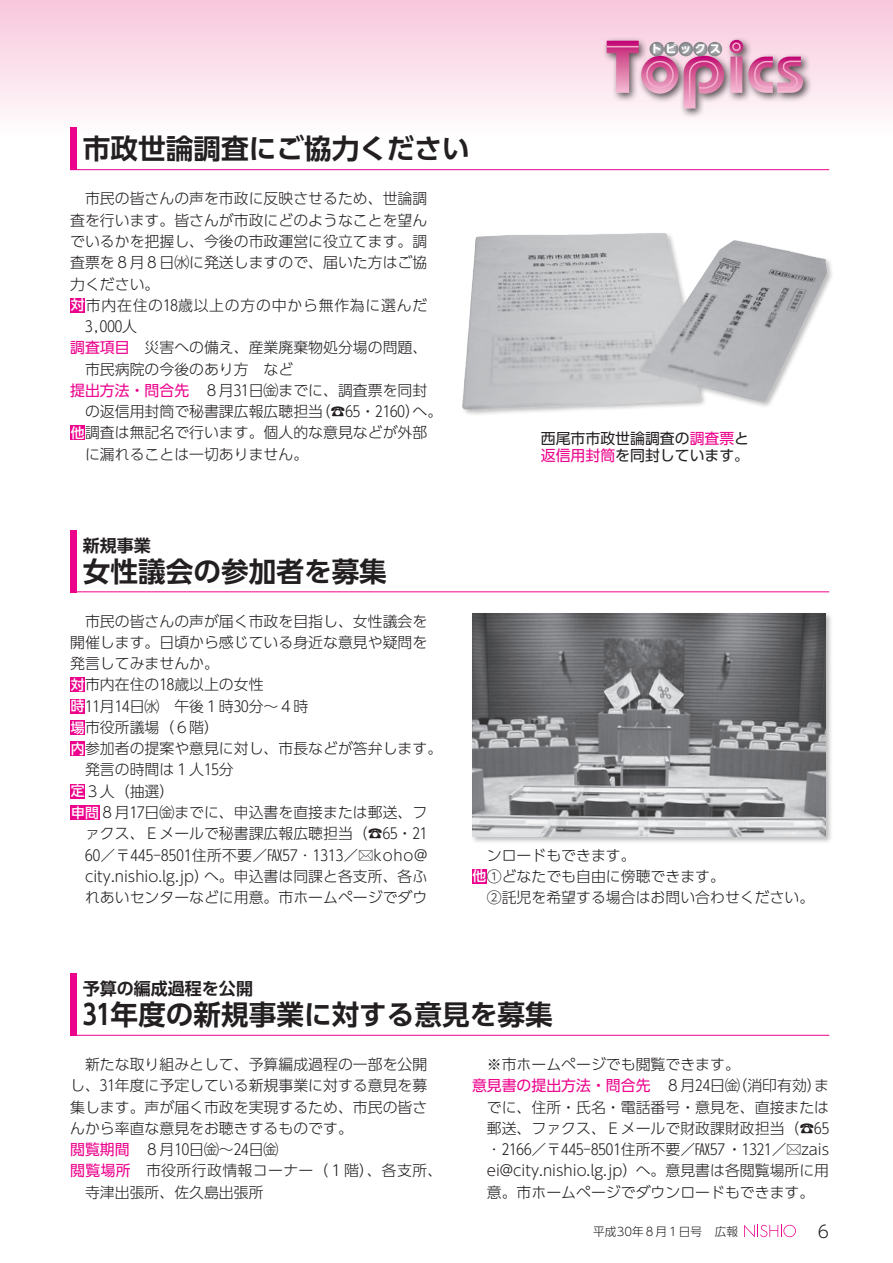
<style>
.page{position:relative;width:893px;height:1263px;background:#fff}
.page>*{position:absolute;margin:0;border:0;box-sizing:border-box;transform-origin:0 0}
.t1{font:700 27.6px "UD Shin Go Pro De";color:#231f20}
.t2{font:700 16.95px "UD Shin Go Pro De";color:#231f20}
.t3{font:300 16.95px "UD Shin Go Pro";color:#231f20}
.t4{font:300 14.85px/21.3px "UD Shin Go Pro";color:#231f20}
.t5{font:14.85px "UD Shin Go Pro";color:#ed028c}
.t6{font:14.85px/17px "UD Shin Go Pro";color:#231f20}
.t7{font:300 14.85px "UD Shin Go Pro";letter-spacing:.025em;color:#231f20}
.t8{font:300 14.85px "UD Shin Go Pro";letter-spacing:.05em;color:#231f20}
.t9{font:300 11.7px "UD Shin Go Pro";color:#231f20}
.t10{font:700 11.25px "UD Shin Go Pro";letter-spacing:.32em;color:#fff}
.s1{font-weight:500;font-size:13.8px;color:#fff}
.s2{font-weight:400;color:#ed028c}
.s3{font-weight:300;color:#231f20}
.s4{color:#ed028c}
.s5{font-family:"Edisys OTF Gaiji";font-weight:400}
</style>
<div class="page">
<div style="left:0;top:0;width:893px;height:136px;background:linear-gradient(to bottom,#f8c6db,#fefcfd)"></div>
<div style="left:603px;top:36px;width:210px;height:82px;background:#231f20;opacity:.75"></div>
<svg style="left:607px;top:40px;width:196px;height:69px;background:#dca5bf"></svg>
<svg style="left:649px;top:42px;width:15px;height:14px"></svg>
<svg style="left:664px;top:42px;width:14px;height:14px"></svg>
<svg style="left:679px;top:42px;width:14px;height:14px"></svg>
<svg style="left:693px;top:42px;width:15px;height:14px"></svg>
<svg style="left:708px;top:42px;width:14px;height:14px"></svg>
<hr style="left:70px;top:169px;width:759px;height:1px;background:#ed028c">
<div style="left:70px;top:128px;width:7px;height:42px;background:#ed028c"></div>
<div style="left:70px;top:298px;width:15px;height:15px;background:#ed028c"></div>
<div style="left:70px;top:425px;width:15px;height:15px;background:#ed028c"></div>
<img style="left:462px;top:233px;width:370px;height:182px">
<hr style="left:70px;top:591px;width:759px;height:1px;background:#ed028c">
<div style="left:70px;top:530px;width:7px;height:62px;background:#ed028c"></div>
<div style="left:70px;top:677px;width:15px;height:15px;background:#ed028c"></div>
<div style="left:70px;top:698px;width:15px;height:15px;background:#ed028c"></div>
<div style="left:70px;top:720px;width:15px;height:15px;background:#ed028c"></div>
<div style="left:70px;top:741px;width:15px;height:15px;background:#ed028c"></div>
<div style="left:70px;top:784px;width:15px;height:14px;background:#ed028c"></div>
<div style="left:70px;top:805px;width:30px;height:15px;background:#ed028c"></div>
<div style="left:472px;top:869px;width:15px;height:14px;background:#ed028c"></div>
<div style="left:470px;top:612px;width:363px;height:232px;background:#231f20;opacity:.3"></div>
<img style="left:472px;top:614px;width:353px;height:222px">
<hr style="left:70px;top:1035px;width:759px;height:1px;background:#ed028c">
<div style="left:70px;top:973px;width:7px;height:63px;background:#ed028c"></div>
<svg style="left:744px;top:1225px;width:52px;height:12px"></svg>
<h1 class="t1" style="left:83px;top:126px;width:388px">市政世論調査にご協力ください</h1>
<p class="t4" style="left:70px;top:188px;width:359px">　市民の皆さんの声を市政に反映させるため、世論調</p>
<p class="t4" style="left:70px;top:209px;width:359px">査を行います。皆さんが市政にどのようなことを望ん</p>
<p class="t4" style="left:70px;top:230px;width:359px">でいるかを把握し、今後の市政運営に役立てます。調</p>
<p class="t4" style="left:70px;top:251px;width:359px">査票を８月８日㈬に発送しますので、届いた方はご協</p>
<p class="t4" style="left:70px;top:273px;width:91px">力ください。</p>
<p class="t8" style="left:71px;top:293px;width:358px"><span class="s1">対</span>市内在住の18歳以上の方の中から無作為に選んだ</p>
<p class="t4" style="left:85px;top:315px;width:54px">3,000人</p>
<p class="t4" style="left:70px;top:336px;width:359px"><span class="s2">調査項目</span>　災害への備え、産業廃棄物処分場の問題、</p>
<p class="t4" style="left:85px;top:358px;width:210px">市民病院の今後のあり方　など</p>
<p class="t4" style="left:249px;top:379px;width:180px">日㈮までに、調査票を同封</p>
<p class="t5" style="left:70px;top:378px;width:171px">提出方法・問合先<span class="s3">　８月３１</span></p>
<p class="t4" style="left:316px;top:400px;width:128px">（☎６５・２１６０へ）。</p>
<p class="t4" style="left:85px;top:400px;width:240px">の返信用封筒で秘書課広報広聴担当</p>
<p class="t4" style="left:71px;top:421px;width:358px"><span class="s1">他</span>調査は無記名で行います。個人的な意見などが外部</p>
<p class="t4" style="left:85px;top:443px;width:225px">に漏れることは一切ありません。</p>
<p class="t2" style="left:83px;top:531px;width:70px">新規事業</p>
<h1 class="t1" style="left:83px;top:549px;width:306px">女性議会の参加者を募集</h1>
<p class="t4" style="left:70px;top:610px;width:359px">　市民の皆さんの声が届く市政を目指し、女性議会を</p>
<p class="t4" style="left:70px;top:631px;width:359px">開催します。日頃から感じている身近な意見や疑問を</p>
<p class="t4" style="left:70px;top:652px;width:150px">発言してみませんか。</p>
<p class="t4" style="left:174px;top:674px;width:91px">歳以上の女性</p>
<p class="t4" style="left:71px;top:674px;width:97px"><span class="s1">対</span>市内在住の１８</p>
<p class="t10" style="left:651px;top:40px;width:72px">トピックス</p>
<p class="t6" style="left:541px;top:430px;width:210px">西尾市市政世論調査の<span class="s4">調査票</span>と<span class="s4">返信用封筒</span>を同封しています。</p>
<p class="t4" style="left:100px;top:695px;width:142px">月１４日㈬　午後１時３０</p>
<p class="t4" style="left:249px;top:695px;width:61px">分～４時</p>
<p class="t4" style="left:71px;top:695px;width:21px"><span class="s1">時</span>１１</p>
<p class="t4" style="left:71px;top:716px;width:150px"><span class="s1">場</span>市役所議場（６階(</p>
<p class="t4" style="left:71px;top:737px;width:373px"><span class="s1">内</span>参加者の提案や意見に対し、市長などが答弁します。</p>
<p class="t4" style="left:85px;top:759px;width:150px">発言の時間は１人１５分</p>
<p class="t4" style="left:71px;top:780px;width:105px"><span class="s1">定</span>３人（抽選(</p>
<p class="t4" style="left:145px;top:801px;width:284px">日㈮までに、申込書を直接または郵送、フ</p>
<p class="t4" style="left:71px;top:801px;width:66px"><span class="s1">申問</span>８月１７</p>
<p class="t4" style="left:85px;top:822px;width:339px">ァクス、Ｅメールで秘書課広報広聴担当)☎６５・２１</p>
<p class="t4" style="left:343px;top:844px;width:85px">／<span class="s5">死</span>koho@</p>
<p class="t4" style="left:192px;top:844px;width:129px">住所不要／ＦＡＸ５７・１３１３</p>
<p class="t4" style="left:85px;top:844px;width:99px">６０／〒４４５－８５０１</p>
<p class="t4" style="left:85px;top:865px;width:344px">city.nishio l g. .jp）<br>れあいセンターなどに用意。市ホームページでダウ</p>
<p class="t4" style="left:204px;top:865px;width:225px">へ。申込書は同課と各支所、各ふ</p>
<p class="t2" style="left:83px;top:975px;width:172px">予算の編成過程を公開</p>
<p class="t4" style="left:487px;top:844px;width:150px">ンロードもできます。</p>
<p class="t4" style="left:472px;top:865px;width:254px"><span class="s1">他</span>①どなたでも自由に傍聴できます。</p>
<p class="t4" style="left:487px;top:886px;width:329px">②託児を希望する場合はお問い合わせください。</p>
<h1 class="t1" style="left:83px;top:992px;width:471px">３１年度の新規事業に対する意見を募集</h1>
<p class="t4" style="left:85px;top:1053px;width:344px;text-align:right">新たな取り組みとして、予算編成過程の一部を公開年度に予定している新規事業に対する意見を募</p>
<p class="t4" style="left:70px;top:1074px;width:37px">し、３１</p>
<p class="t4" style="left:70px;top:1096px;width:359px">集します。声が届く市政を実現するため、市民の皆さ</p>
<p class="t4" style="left:70px;top:1117px;width:284px">んから率直な意見をお聴きするものです。</p>
<p class="t4" style="left:189px;top:1138px;width:91px">日㈮～２４日㈮</p>
<p class="t5" style="left:70px;top:1137px;width:61px">閲覧期間</p>
<p class="t7" style="left:70px;top:1159px;width:374px"><span class="s2">閲覧場所</span>　市役所行政情報コーナー（１階）、各支所、</p>
<p class="t4" style="left:85px;top:1181px;width:180px">寺津出張所、佐久島出張所</p>
<p class="t4" style="left:145px;top:1138px;width:38px">８月１０</p>
<p class="t4" style="left:732px;top:1053px;width:98px;text-indent:-246px">※市ホームページでも閲覧できます。<br>（消印有効ま）</p>
<p class="t4" style="left:665px;top:1074px;width:76px">８月２４日㈮</p>
<p class="t5" style="left:472px;top:1074px;width:180px">意見書の提出方法・問合先</p>
<p class="t4" style="left:487px;top:1096px;width:344px;text-align:right">でに、住所・氏名・電話番号・意見を、直接または郵送、ファクス、Ｅメールで財政課財政担当)☎６５住所不要／ＦＡＸ57・1321／<span class="s5">死</span>zais</p>
<p class="t4" style="left:487px;top:1138px;width:344px">・２１６６／〒４４５－８５０１<br>ei@city.nishio l g. .jp）へ。意見書は各閲覧場所に用意。市ホームページでダウンロードもできます。</p>
<p class="t9" style="left:593px;top:1221px;width:110px">平成30年８月１日号</p>
<p class="t9" style="left:715px;top:1221px;width:25px">広報</p>
<p class="t3" style="left:818px;top:1217px;width:13px">6</p>
</div>
